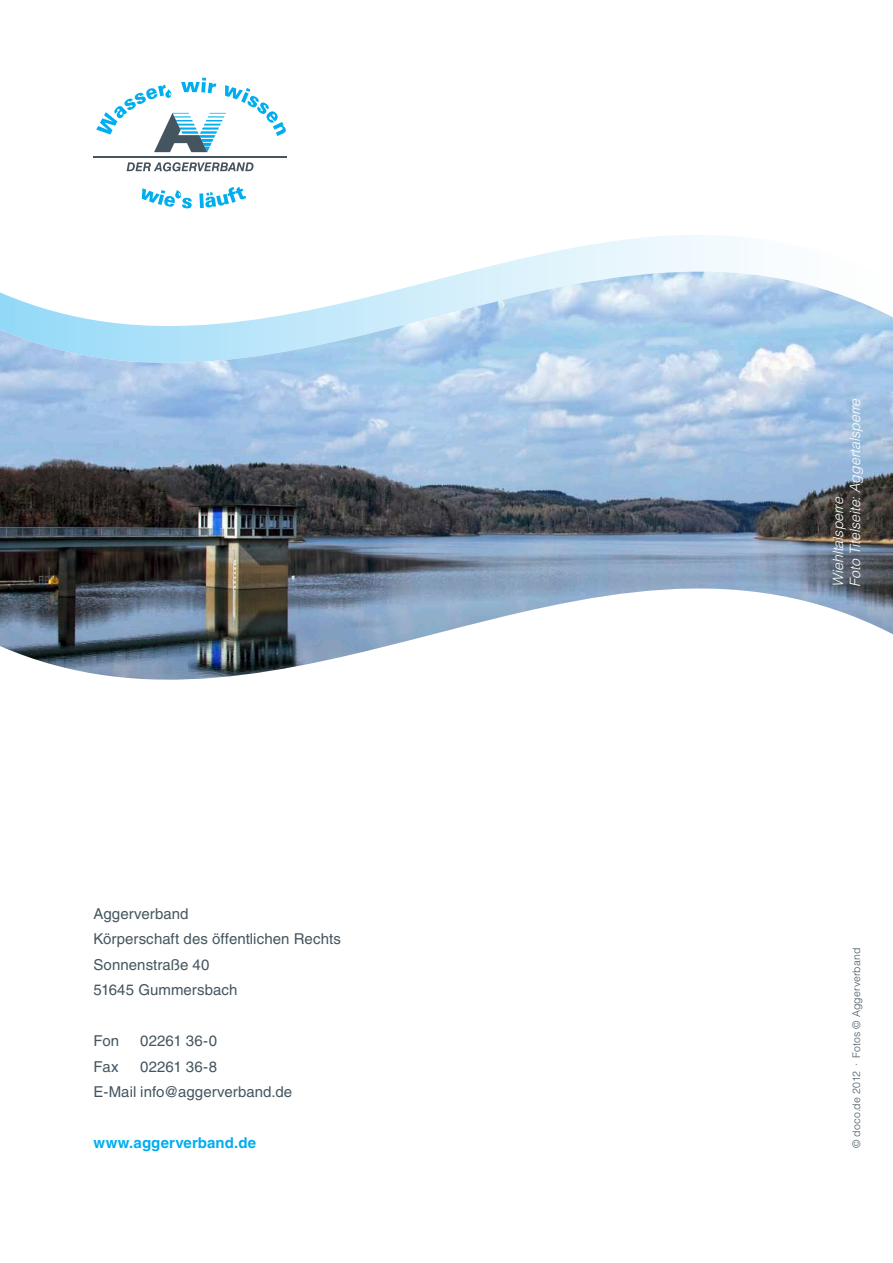
<style>
.page{position:relative;width:893px;height:1263px;background:#fff}
.page>*{position:absolute;margin:0;border:0;box-sizing:border-box;transform-origin:0 0}
.t1{font:15px/25.5px "Helvetica LT Std";letter-spacing:.005em;color:#45555f}
.t2{font:700 15px "Helvetica LT Std";letter-spacing:.01em;color:#00aeef}
.t3{font:italic 300 14.25px/17.1px "Helvetica LT Std";color:#fff}
.t4{font:300 10.5px "Helvetica LT Std";letter-spacing:.01em;color:#45555f}
</style>
<div class="page">
<svg style="left:467px;top:235px;width:282px;height:37px"></svg>
<img style="left:0;top:272px;width:893px;height:408px">
<svg style="left:142px;top:186px;width:104px;height:22px"></svg>
<hr style="left:94px;top:156px;width:193px;height:2px;background:#45555f">
<svg style="left:127px;top:162px;width:127px;height:9px"></svg>
<svg style="left:96px;top:78px;width:190px;height:74px"></svg>
<p class="t1" style="left:94px;top:900px;width:249px">Aggerverband<br>Körperschaft des öffentlichen Rechts<br>Sonnenstraße 40<br>51645 Gummersbach</p>
<p class="t1" style="left:94px;top:1028px;width:27px">Fon</p>
<p class="t1" style="left:140px;top:1028px;width:78px">02261 36-0</p>
<p class="t1" style="left:94px;top:1053px;width:27px">Fax</p>
<p class="t1" style="left:94px;top:1053px;width:200px;text-indent:47px">02261 36-8<br>E-Mail info@aggerverband.de</p>
<p class="t2" style="left:94px;top:1134px;width:164px">www.aggerverband.de</p>
<p class="t3" style="left:829px;top:587px;width:190px;rotate:-90deg">Wiehltalsperre<br>Foto Titelseite: Aggertalsperre</p>
<p class="t4" style="left:850px;top:1148px;width:202px;rotate:-90deg">© doco.de 2012 · Fotos © Aggerverband</p>
</div>
